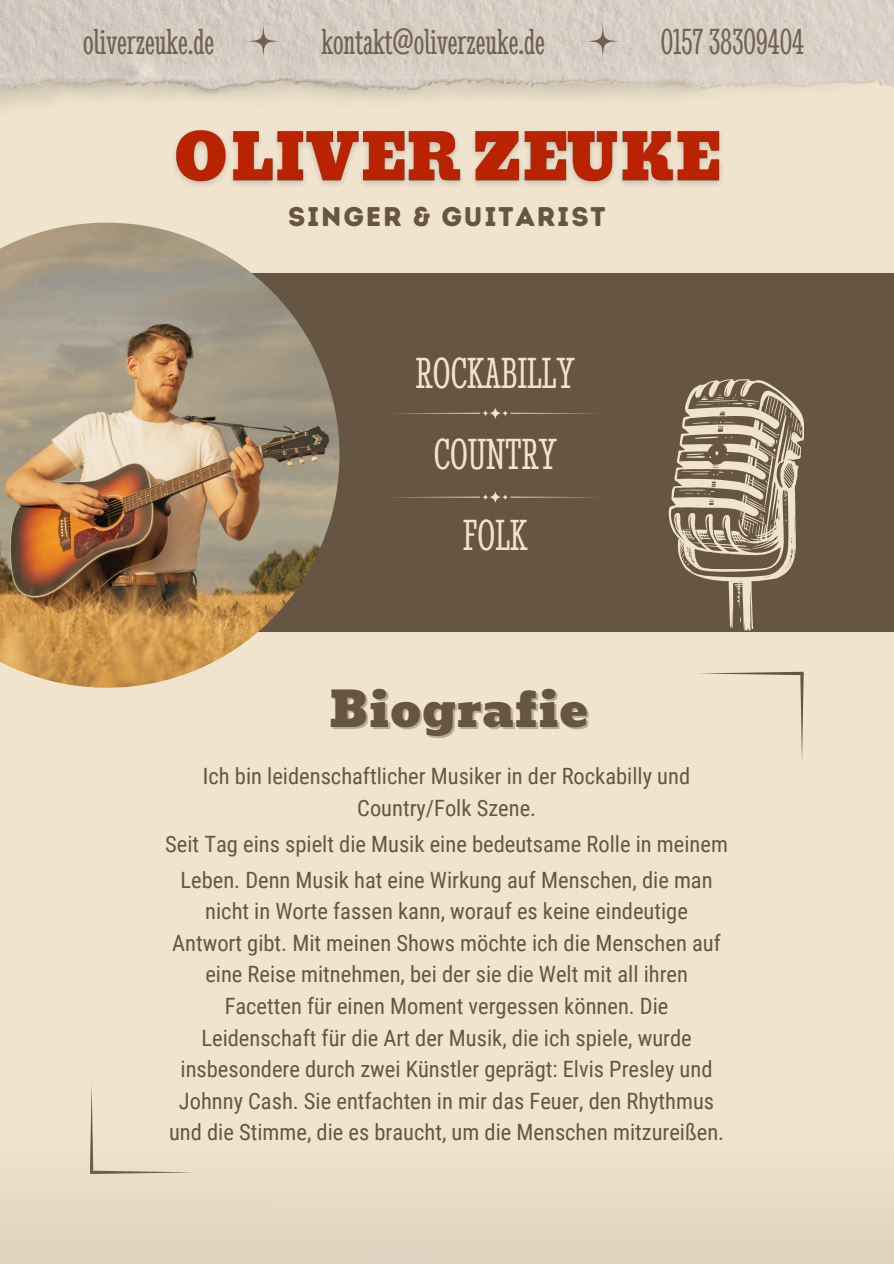
<style>
.page{position:relative;width:894px;height:1264px;background:#fff}
.page>*{position:absolute;margin:0;border:0;box-sizing:border-box;transform-origin:0 0}
.t1{font:48px "Bevan";color:#675544}
.t2{font:ultra-condensed 45px/81px "Stint";color:#f0e4cf;text-align:center}
.t3{font:ultra-condensed 37.5px "Stint";color:#675544}
.t4{font:27px "Intro Rust Base";letter-spacing:.065em;color:#675544}
.t5{font:22.5px "Roboto Condensed";color:#675544}
</style>
<div class="page">
<div style="left:0;top:0;width:893px;height:1263px;background:#f0e4cf"></div>
<div style="left:0;top:273px;width:892px;height:358px;background:#675544"></div>
<img style="left:0;top:223px;width:339px;height:464px">
<hr style="left:90px;top:1084px;width:3px;height:90px;background:#675544;border-radius:2px">
<hr style="left:800px;top:671px;width:3px;height:91px;background:#675544;border-radius:2px">
<svg style="left:699px;top:671px;width:105px;height:4px"></svg>
<svg style="left:668px;top:379px;width:135px;height:252px"></svg>
<svg style="left:396px;top:407px;width:199px;height:12px"></svg>
<svg style="left:395px;top:491px;width:200px;height:12px"></svg>
<img style="left:0;top:0;width:893px;height:107px">
<svg style="left:241px;top:19px;width:44px;height:44px;background:#ccc3b8"></svg>
<svg style="left:580px;top:19px;width:44px;height:44px;background:#cdc4b9"></svg>
<div style="left:0;top:1137px;width:893px;height:126px;background:#e7dbc7"></div>
<img style="left:174px;top:130px;width:547px;height:56px">
<h3 class="t3" style="left:83px;top:20px;width:133px">oliverzeuke.de</h3>
<h3 class="t3" style="left:321px;top:20px;width:225px">kontakt@oliverzeuke.de</h3>
<h3 class="t3" style="left:660px;top:20px;width:145px">0157 38309404</h3>
<p class="t4" style="left:288px;top:201px;width:319px">SINGER &amp; GUITARIST</p>
<h4 class="t2" style="left:416px;top:332px;width:160px">ROCKABILLY<br>COUNTRY</h4>
<p class="t2" style="left:463px;top:494px;width:66px">FOLK</p>
<p class="t1" style="left:329px;top:671px;width:261px">Biografie</p>
<p class="t5" style="left:203px;top:763px;width:488px">Ich bin leidenschaftlicher Musiker in der Rockabilly und</p>
<h4 class="t5" style="left:357px;top:795px;width:180px">Country/Folk Szene.</h4>
<h5 class="t5" style="left:165px;top:831px;width:564px">Seit Tag eins spielt die Musik eine bedeutsame Rolle in meinem</h5>
<p class="t5" style="left:180px;top:867px;width:533px">Leben. Denn Musik hat eine Wirkung auf Menschen, die man</p>
<h2 class="t5" style="left:205px;top:898px;width:484px">nicht in Worte fassen kann, worauf es keine eindeutige</h2>
<p class="t5" style="left:172px;top:930px;width:550px">Antwort gibt. Mit meinen Shows möchte ich die Menschen auf</p>
<p class="t5" style="left:205px;top:961px;width:484px">eine Reise mitnehmen, bei der sie die Welt mit all ihren</p>
<p class="t5" style="left:224px;top:993px;width:445px">Facetten für einen Moment vergessen können. Die</p>
<p class="t5" style="left:201px;top:1024px;width:492px">Leidenschaft für die Art der Musik, die ich spiele, wurde</p>
<p class="t5" style="left:180px;top:1056px;width:533px">insbesondere durch zwei Künstler geprägt: Elvis Presley und</p>
<h3 class="t5" style="left:179px;top:1087px;width:536px">Johnny Cash. Sie entfachten in mir das Feuer, den Rhythmus</h3>
<p class="t5" style="left:169px;top:1119px;width:556px">und die Stimme, die es braucht, um die Menschen mitzureißen.</p>
</div>
